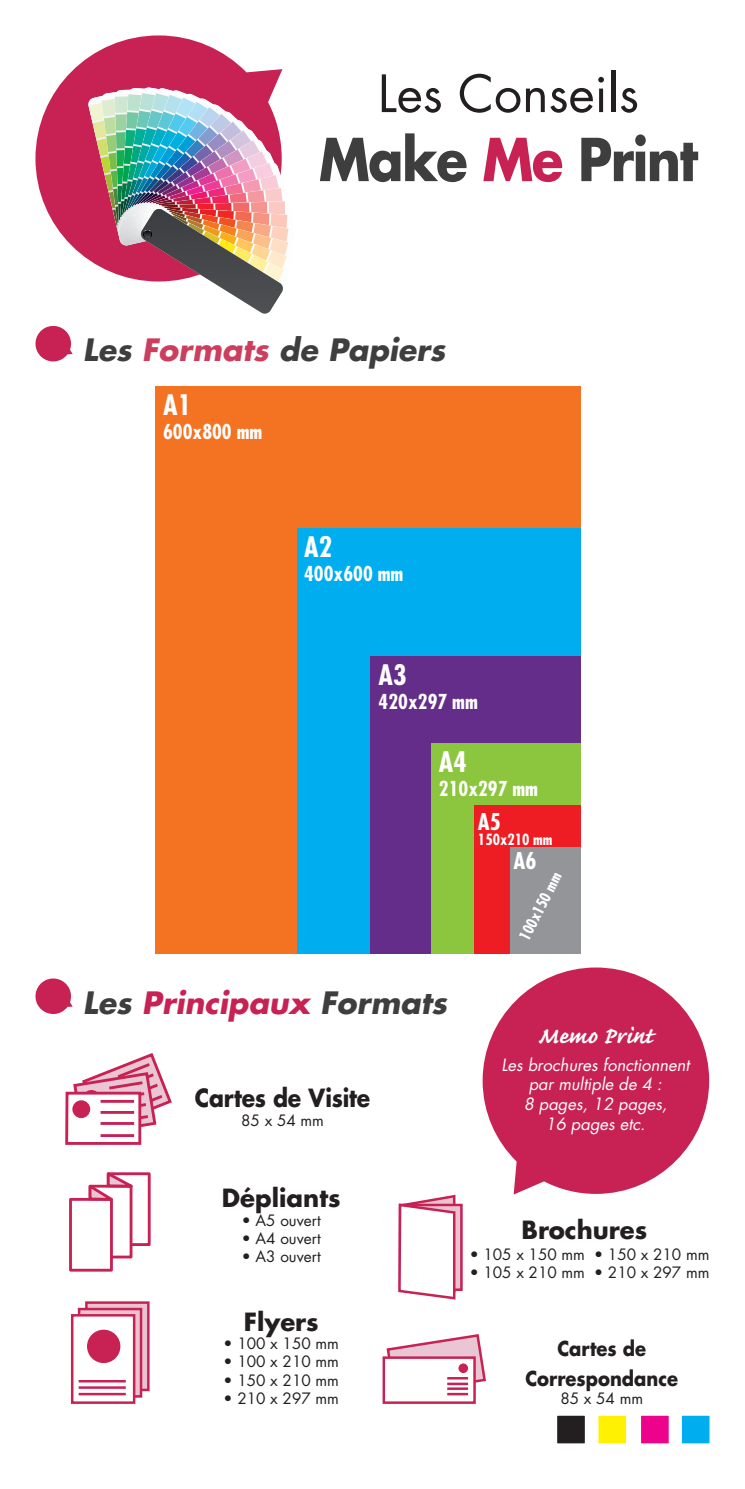
<style>
.page{position:relative;width:745px;height:1489px;background:#fff}
.page>*{position:absolute;margin:0;border:0;box-sizing:border-box;transform-origin:0 0}
.t1{font:700 57.5px "Futura";letter-spacing:-.03em;color:#3e3e3f;scale:.9 1}
.t2{font:50px "Futura";color:#231f20}
.t3{font:italic 700 30px "Futura";color:#3e3e3f}
.t4{font:700 29.5px "Caflisch Script";color:#fff}
.t5{font:700 condensed 27.5px "Futura";color:#fff}
.t6{font:700 24.5px "Futura";color:#231f20}
.t7{font:700 24.5px "Futura";color:#231f20;scale:.9 1}
.t8{font:700 condensed 22.5px "Futura";color:#fff}
.t9{font:700 condensed 20px "Futura";color:#fff}
.t10{font:700 20px/29.2px "Futura";color:#231f20;text-align:center;scale:.9 1}
.t11{font:italic 16.5px/19.8px "Futura";color:#fff;text-align:center}
.t12{font:15.25px "Futura";color:#231f20}
.t13{font:700 condensed 15px "Futura";color:#fff}
.s1{color:#c72253}
.s2{color:#cc3e5e}
</style>
<div class="page">
<div style="left:155px;top:386px;width:425px;height:567px;background:#f47323"></div>
<div style="left:297px;top:528px;width:283px;height:425px;background:#00aeef"></div>
<div style="left:370px;top:656px;width:210px;height:297px;background:#642d89"></div>
<div style="left:431px;top:743px;width:149px;height:210px;background:#8bc63e"></div>
<div style="left:474px;top:804px;width:106px;height:149px;background:#ee1d23"></div>
<div style="left:509px;top:847px;width:71px;height:106px;background:#939598"></div>
<svg style="left:482px;top:967px;width:226px;height:227px;fill:#c72253"></svg>
<svg style="left:35px;top:325px;width:38px;height:37px"></svg>
<svg style="left:35px;top:978px;width:38px;height:36px"></svg>
<svg style="left:557px;top:1415px;width:28px;height:29px"></svg>
<svg style="left:598px;top:1415px;width:29px;height:29px"></svg>
<svg style="left:641px;top:1415px;width:28px;height:29px"></svg>
<svg style="left:681px;top:1415px;width:29px;height:29px"></svg>
<svg style="left:35px;top:35px;width:247px;height:224px;fill:#c72253"></svg>
<img style="left:88px;top:87px;width:201px;height:227px">
<div style="left:400px;top:1204px;width:61px;height:85px;background:#eac3d2"></div>
<div style="left:398px;top:1203px;width:64px;height:87px;border:2px solid #c72253"></div>
<svg style="left:398px;top:1194px;width:58px;height:106px;background:#f5d9e2"></svg>
<svg style="left:73px;top:1053px;width:99px;height:85px"></svg>
<div style="left:67px;top:1093px;width:73px;height:50px;background:#fff"></div>
<div style="left:65px;top:1091px;width:76px;height:53px;border:3px solid #c72253"></div>
<hr style="left:100px;top:1099px;width:34px;height:3px;background:#c72253">
<hr style="left:100px;top:1110px;width:34px;height:3px;background:#c72253">
<hr style="left:100px;top:1121px;width:34px;height:3px;background:#c72253">
<hr style="left:100px;top:1134px;width:34px;height:2px;background:#c72253">
<div style="left:72px;top:1100px;width:18px;height:18px;background:#c72253;border-radius:50%"></div>
<div style="left:107px;top:1172px;width:43px;height:73px;border:3px solid #c72253"></div>
<div style="left:90px;top:1186px;width:41px;height:70px;background:#fff"></div>
<div style="left:89px;top:1184px;width:43px;height:74px;border:3px solid #c72253"></div>
<div style="left:70px;top:1199px;width:41px;height:71px;background:#fff"></div>
<div style="left:69px;top:1197px;width:44px;height:74px;border:3px solid #c72253"></div>
<svg style="left:87px;top:1172px;width:48px;height:31px"></svg>
<svg style="left:88px;top:1304px;width:58px;height:83px"></svg>
<div style="left:85px;top:1301px;width:64px;height:89px;border:2px solid #c72253"></div>
<svg style="left:81px;top:1310px;width:58px;height:84px"></svg>
<div style="left:78px;top:1307px;width:64px;height:90px;border:2px solid #c72253"></div>
<div style="left:72px;top:1315px;width:62px;height:87px;background:#fff"></div>
<div style="left:71px;top:1313px;width:64px;height:90px;border:2px solid #c72253"></div>
<div style="left:87px;top:1329px;width:33px;height:33px;background:#c72253;border-radius:50%"></div>
<hr style="left:79px;top:1379px;width:47px;height:3px;background:#c72253">
<hr style="left:79px;top:1386px;width:47px;height:2px;background:#c72253">
<hr style="left:79px;top:1392px;width:47px;height:3px;background:#c72253">
<svg style="left:386px;top:1334px;width:100px;height:62px"></svg>
<div style="left:383px;top:1357px;width:91px;height:45px;background:#fff"></div>
<div style="left:382px;top:1356px;width:93px;height:47px;border:2px solid #c72253"></div>
<div style="left:458px;top:1363px;width:10px;height:9px;background:#c72253;border-radius:50%"></div>
<hr style="left:447px;top:1376px;width:21px;height:3px;background:#c72253">
<hr style="left:447px;top:1382px;width:21px;height:2px;background:#c72253">
<hr style="left:447px;top:1387px;width:21px;height:2px;background:#c72253">
<hr style="left:447px;top:1392px;width:21px;height:3px;background:#c72253">
<h2 class="t2" style="left:378px;top:71px;width:262px">Les Conseils</h2>
<h1 class="t1" style="left:318px;top:133px;width:422px">Make <span class="s1">Me</span> Print</h1>
<h3 class="t3" style="left:83px;top:336px;width:363px">Les <span class="s2">Formats</span> de Papiers</h3>
<h3 class="t5" style="left:163px;top:393px;width:29px">A1</h3>
<h3 class="t9" style="left:163px;top:423px;width:101px">600x800 mm</h3>
<h3 class="t5" style="left:304px;top:535px;width:29px">A2</h3>
<h3 class="t9" style="left:304px;top:565px;width:101px">400x600 mm</h3>
<h3 class="t5" style="left:378px;top:662px;width:29px">A3</h3>
<h3 class="t9" style="left:378px;top:692px;width:101px">420x297 mm</h3>
<h3 class="t5" style="left:438px;top:749px;width:29px">A4</h3>
<h3 class="t9" style="left:438px;top:779px;width:101px">210x297 mm</h3>
<h3 class="t8" style="left:477px;top:812px;width:24px">A5</h3>
<p class="t13" style="left:477px;top:833px;width:76px">150x210 mm</p>
<h3 class="t8" style="left:513px;top:850px;width:24px">A6</h3>
<p class="t13" style="left:517px;top:936px;width:76px;rotate:-63deg">100x150 mm</p>
<h3 class="t3" style="left:83px;top:989px;width:365px">Les <span class="s1">Principaux</span> Formats</h3>
<h3 class="t7" style="left:195px;top:1086px;width:196px">Cartes de Visite</h3>
<p class="t12" style="left:241px;top:1112px;width:84px">85 x 54 mm</p>
<h3 class="t4" style="left:537px;top:1025px;width:117px">Memo Print</h3>
<p class="t11" style="left:501px;top:1056px;width:189px">Les brochures fonctionnent par multiple de 4 :<br>8 pages, 12 pages,<br>16 pages etc.</p>
<h3 class="t6" style="left:222px;top:1186px;width:120px">Dépliants</h3>
<p class="t12" style="left:242px;top:1212px;width:80px">• A5 ouvert</p>
<p class="t12" style="left:242px;top:1231px;width:80px">• A4 ouvert</p>
<p class="t12" style="left:242px;top:1249px;width:80px">• A3 ouvert</p>
<p class="t12" style="left:469px;top:1247px;width:117px">• 105 x 150 mm</p>
<p class="t12" style="left:469px;top:1265px;width:117px">• 105 x 210 mm</p>
<h3 class="t6" style="left:521px;top:1218px;width:127px">Brochures</h3>
<p class="t12" style="left:593px;top:1247px;width:117px">• 150 x 210 mm</p>
<p class="t12" style="left:593px;top:1265px;width:117px">• 210 x 297 mm</p>
<h3 class="t6" style="left:244px;top:1310px;width:76px">Flyers</h3>
<p class="t12" style="left:223px;top:1336px;width:117px">• 100 x 150 mm</p>
<p class="t12" style="left:223px;top:1354px;width:117px">• 100 x 210 mm</p>
<p class="t12" style="left:223px;top:1372px;width:117px">• 150 x 210 mm</p>
<p class="t12" style="left:223px;top:1390px;width:117px">• 210 x 297 mm</p>
<h3 class="t10" style="left:525px;top:1335px;width:171px">Cartes de<br>Correspondance</h3>
<p class="t12" style="left:560px;top:1390px;width:84px">85 x 54 mm</p>
</div>
